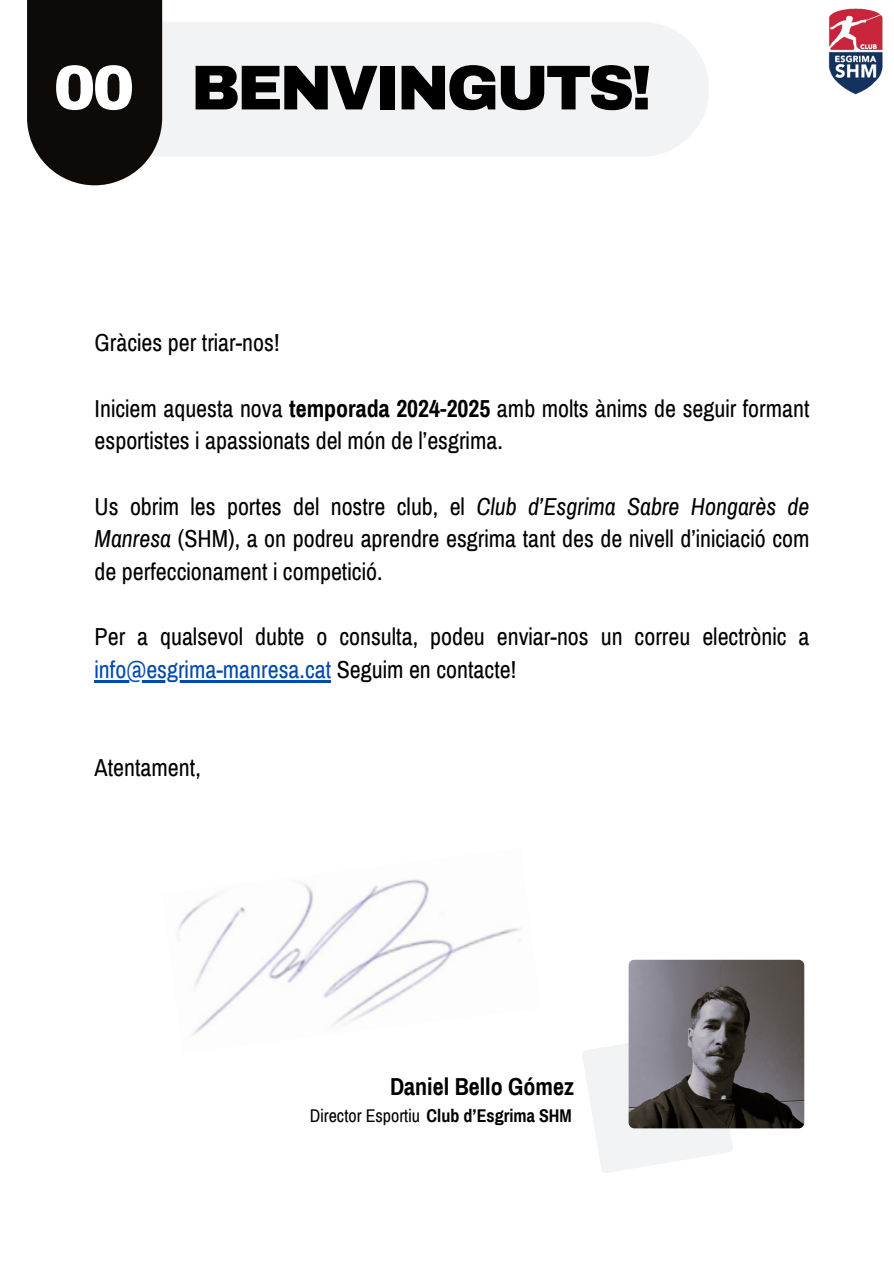
<style>
.page{position:relative;width:894px;height:1264px;background:#fff}
.page>*{position:absolute;margin:0;border:0;box-sizing:border-box;transform-origin:0 0}
.t1{font:900 63.3px "Archivo";letter-spacing:-.05em;color:#000}
.t2{font:900 63px "Archivo";color:#fff}
.t3{font:24px/32.7px "Archivo Narrow";color:#000}
.t4{font:24px "Archivo Narrow";color:#004aad}
.t5{font:700 24px "Archivo Narrow";color:#000}
.t6{font:18px "Archivo Narrow";color:#000}
.s1{font-weight:700}
.s2{font-style:italic}
.s3{color:#000}
</style>
<div class="page">
<div style="left:162px;top:22px;width:546px;height:134px;background:#f2f3f5"></div>
<svg style="left:582px;top:1043px;width:151px;height:130px"></svg>
<img style="left:178px;top:879px;width:344px;height:157px">
<img style="left:628px;top:959px;width:176px;height:169px;border-radius:6px">
<svg style="left:27px;top:0;width:135px;height:185px;background:#1f1c1a"></svg>
<img style="left:828px;top:8px;width:55px;height:87px">
<hr style="left:95px;top:680px;width:236px;height:2px;background:#004aad">
<p class="t2" style="left:54px;top:54px;width:82px">00</p>
<h2 class="t1" style="left:191px;top:54px;width:462px">BENVINGUTS!</h2>
<h3 class="t3" style="left:95px;top:327px;width:186px">Gràcies per triar-nos!</h3>
<h3 class="t3" style="left:95px;top:392px;width:716px">Iniciem aquesta nova <span class="s1">temporada 2024-2025</span> amb molts ànims de seguir formant esportistes i apassionats del món de l’esgrima.</h3>
<h3 class="t3" style="left:95px;top:490px;width:716px;text-align:justify">Us obrim les portes del nostre club, el <span class="s2">Club d’Esgrima Sabre Hongarès de Manresa</span> (SHM), a on podreu aprendre esgrima tant des de nivell d’iniciació com de perfeccionament i competició.</h3>
<h3 class="t3" style="left:95px;top:620px;width:716px">Per a qualsevol dubte o consulta, podeu enviar-nos un correu electrònic a</h3>
<h3 class="t4" style="left:95px;top:656px;width:423px">info@esgrima-manresa.cat <span class="s3">Seguim en contacte!</span></h3>
<h3 class="t3" style="left:95px;top:751px;width:108px">Atentament,</h3>
<p class="t5" style="left:390px;top:1074px;width:185px">Daniel Bello Gómez</p>
<h4 class="t6" style="left:310px;top:1106px;width:263px">Director Esportiu <span class="s1">Club d’Esgrima SHM</span></h4>
</div>
